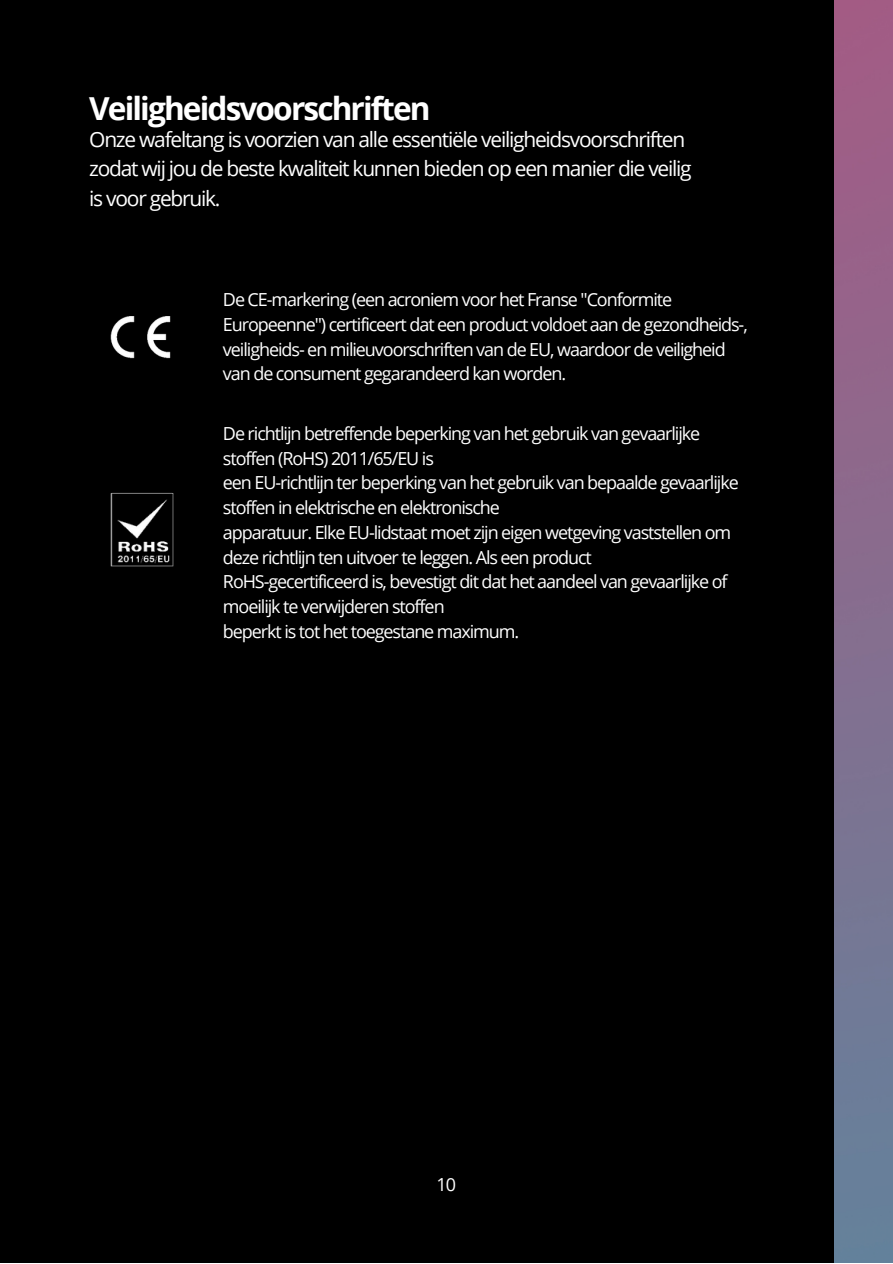
<style>
.page{position:relative;width:893px;height:1264px;background:#fff}
.page>*{position:absolute;margin:0;border:0;box-sizing:border-box;transform-origin:0 0}
.t1{font:700 31.65px "Open Sans";letter-spacing:-.06em;color:#fff}
.t2{font:21px/29.2px "Open Sans";letter-spacing:-.06em;color:#fff}
.t3{font:18px/24.8px "Open Sans";letter-spacing:-.06em;color:#fff}
</style>
<div class="page">
<div style="left:0;top:0;width:892px;height:1262px;background:#000"></div>
<img style="left:110px;top:316px;width:61px;height:43px">
<img style="left:110px;top:492px;width:64px;height:75px">
<img style="left:834px;top:0;width:58px;height:1262px">
<h1 class="t1" style="left:89px;top:86px;width:343px">Veiligheidsvoorschriften</h1>
<p class="t2" style="left:89px;top:124px;width:604px">Onze wafeltang is voorzien van alle essentiële veiligheidsvoorschriften zodat wij jou de beste kwaliteit kunnen bieden op een manier die veilig is voor gebruik.</p>
<p class="t3" style="left:223px;top:287px;width:526px">De CE-markering (een acroniem voor het Franse "Conformite Europeenne") certificeert dat een product voldoet aan de gezondheids-, veiligheids- en milieuvoorschriften van de EU, waardoor de veiligheid van de consument gegarandeerd kan worden.</p>
<p class="t3" style="left:223px;top:420px;width:517px">De richtlijn betreffende beperking van het gebruik van gevaarlijke stoffen (RoHS) 2011/65/EU is<br>een EU-richtlijn ter beperking van het gebruik van bepaalde gevaarlijke stoffen in elektrische en elektronische<br>apparatuur. Elke EU-lidstaat moet zijn eigen wetgeving vaststellen om deze richtlijn ten uitvoer te leggen. Als een product RoHS-gecertificeerd is, bevestigt dit dat het aandeel van gevaarlijke of moeilijk te verwijderen stoffen<br>beperkt is tot het toegestane maximum.</p>
<p class="t3" style="left:436px;top:1171px;width:21px">10</p>
</div>
